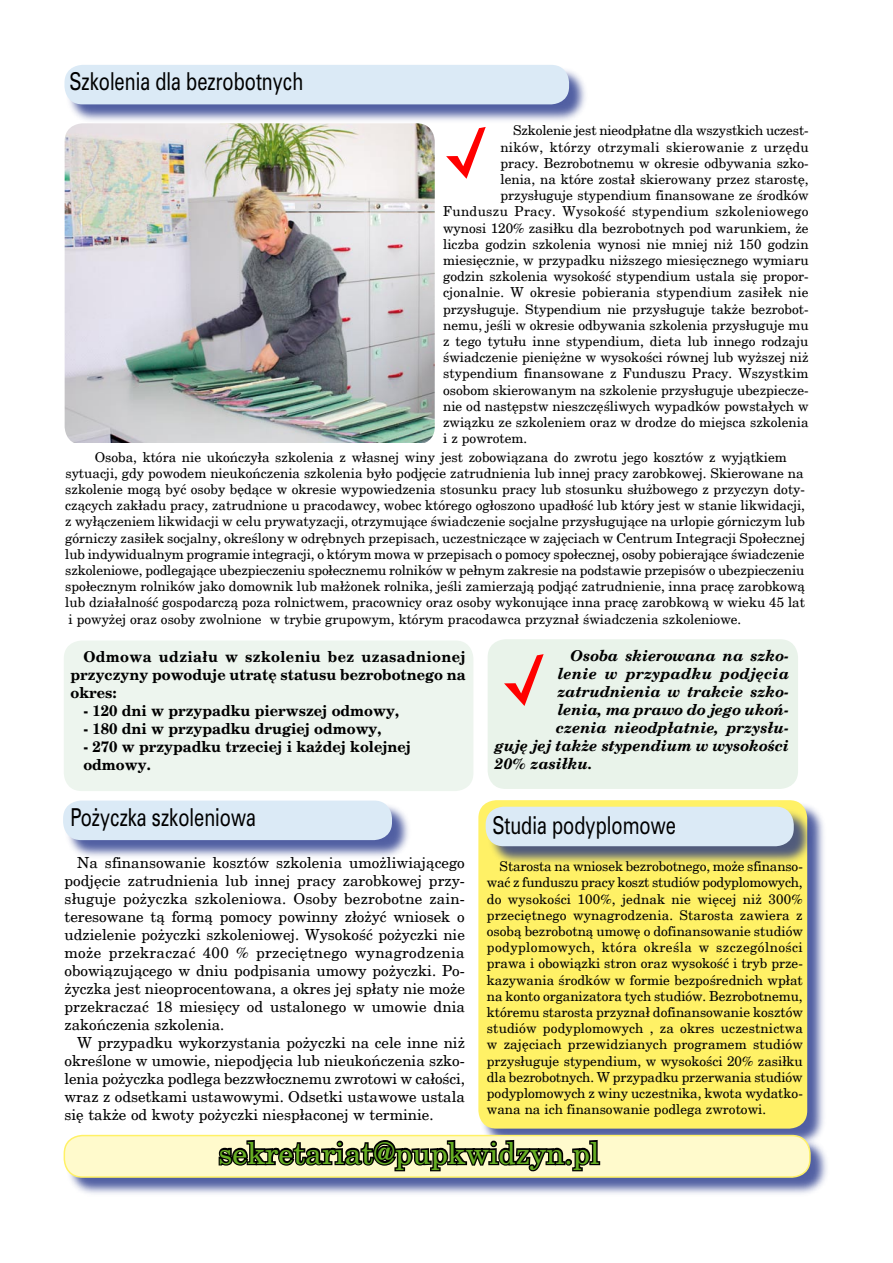
<style>
.page{position:relative;width:893px;height:1263px;background:#fff}
.page>*{position:absolute;margin:0;border:0;box-sizing:border-box;transform-origin:0 0}
.t1{font:30px "New Brunswick";color:#67af23}
.t2{font:22.5px "Zurich PL";color:#000;scale:.75 1}
.t3{font:15px/18px "New Brunswick";color:#000;text-align:justify}
.t4{font:700 15px/18px "New Brunswick";color:#000;text-align:justify}
.t5{font:italic 700 15px "New Brunswick";color:#000}
.t6{font:italic 700 15px "New Brunswick";letter-spacing:.02em;color:#000}
.t7{font:13.5px/16.2px "New Brunswick";color:#000}
.t8{font:13.5px "New Brunswick";letter-spacing:.025em;color:#000}
.t9{font:13.5px "New Brunswick";letter-spacing:.02em;color:#000}
</style>
<div class="page">
<div style="left:480px;top:802px;width:348px;height:347px;background:#162983;opacity:.75"></div>
<div style="left:478px;top:800px;width:329px;height:328px;background:#fff166;border-radius:18px"></div>
<div style="left:64px;top:640px;width:409px;height:151px;background:#edf5ee;border-radius:18px"></div>
<div style="left:488px;top:639px;width:310px;height:150px;background:#e9f3ea;border-radius:18px"></div>
<div style="left:66px;top:66px;width:523px;height:59px;background:#162983;opacity:.75"></div>
<div style="left:64px;top:65px;width:505px;height:39px;background:#dbeaf6;border-radius:18px"></div>
<svg style="left:504px;top:654px;width:40px;height:52px"></svg>
<div style="left:487px;top:808px;width:326px;height:58px;background:#162983;opacity:.75"></div>
<div style="left:486px;top:807px;width:308px;height:39px;background:#dbeaf6;border-radius:18px"></div>
<img style="left:65px;top:123px;width:370px;height:319px">
<div style="left:65px;top:1135px;width:765px;height:63px;background:#162983;opacity:.75"></div>
<div style="left:64px;top:1135px;width:746px;height:42px;background:#fffacc;border-radius:18px"></div>
<div style="left:64px;top:1135px;width:747px;height:43px;border:2px solid #fff166;border-radius:18px"></div>
<svg style="left:217px;top:1140px;width:385px;height:58px"></svg>
<svg style="left:446px;top:127px;width:40px;height:52px"></svg>
<div style="left:65px;top:802px;width:347px;height:58px;background:#162983;opacity:.75"></div>
<div style="left:63px;top:800px;width:329px;height:40px;background:#dbeaf6;border-radius:18px"></div>
<h2 class="t2" style="left:69px;top:67px;width:313px">Szkolenia dla bezrobotnych</h2>
<p class="t7" style="left:513px;top:122px;width:297px">Szkolenie jest nieodpłatne dla wszystkich uczest-</p>
<p class="t9" style="left:500px;top:138px;width:310px">ników, którzy otrzymali skierowanie z urzędu</p>
<p class="t7" style="left:500px;top:154px;width:310px">pracy. Bezrobotnemu w okresie odbywania szko-</p>
<p class="t7" style="left:500px;top:171px;width:310px">lenia, na które został skierowany przez starostę,</p>
<p class="t7" style="left:500px;top:187px;width:310px">przysługuje stypendium finansowane ze środków</p>
<p class="t8" style="left:443px;top:203px;width:367px">Funduszu Pracy. Wysokość stypendium szkoleniowego</p>
<p class="t7" style="left:443px;top:219px;width:367px">wynosi 120% zasiłku dla bezrobotnych pod warunkiem, że</p>
<p class="t7" style="left:443px;top:235px;width:367px">liczba godzin szkolenia wynosi nie mniej niż 150 godzin</p>
<p class="t7" style="left:443px;top:252px;width:367px">miesięcznie, w przypadku niższego miesięcznego wymiaru</p>
<p class="t7" style="left:443px;top:268px;width:367px">godzin szkolenia wysokość stypendium ustala się propor-</p>
<p class="t7" style="left:443px;top:284px;width:367px">cjonalnie. W okresie pobierania stypendium zasiłek nie</p>
<p class="t7" style="left:443px;top:300px;width:367px">przysługuje. Stypendium nie przysługuje także bezrobot-</p>
<p class="t7" style="left:443px;top:316px;width:367px">nemu, jeśli w okresie odbywania szkolenia przysługuje mu</p>
<p class="t7" style="left:443px;top:333px;width:367px">z tego tytułu inne stypendium, dieta lub innego rodzaju</p>
<p class="t7" style="left:443px;top:349px;width:367px">świadczenie pieniężne w wysokości równej lub wyższej niż</p>
<p class="t7" style="left:443px;top:365px;width:367px">stypendium finansowane z Funduszu Pracy. Wszystkim</p>
<p class="t7" style="left:443px;top:381px;width:367px">osobom skierowanym na szkolenie przysługuje ubezpiecze-</p>
<p class="t7" style="left:443px;top:397px;width:367px">nie od następstw nieszczęśliwych wypadków powstałych w</p>
<p class="t7" style="left:443px;top:414px;width:367px">związku ze szkoleniem oraz w drodze do miejsca szkolenia</p>
<p class="t7" style="left:443px;top:430px;width:86px">i z powrotem.</p>
<p class="t7" style="left:65px;top:448px;width:741px;text-indent:29px">Osoba, która nie ukończyła szkolenia z własnej winy jest zobowiązana do zwrotu jego kosztów z wyjątkiem sytuacji, gdy powodem nieukończenia szkolenia było podjęcie zatrudnienia lub innej pracy zarobkowej. Skierowane na szkolenie mogą być osoby będące w okresie wypowiedzenia stosunku pracy lub stosunku służbowego z przyczyn doty&shy;czących zakładu pracy, zatrudnione u pracodawcy, wobec którego ogłoszono upadłość lub który jest w stanie likwidacji, z wyłączeniem likwidacji w celu prywatyzacji, otrzymujące świadczenie socjalne przysługujące na urlopie górniczym lub górniczy zasiłek socjalny, określony w odrębnych przepisach, uczestniczące w zajęciach w Centrum Integracji Społecznej lub indywidualnym programie integracji, o którym mowa w przepisach o pomocy społecznej, osoby pobierające świadczenie szkoleniowe, podlegające ubezpieczeniu społecznemu rolników w pełnym zakresie na podstawie przepisów o ubezpieczeniu społecznym rolników jako domownik lub małżonek rolnika, jeśli zamierzają podjąć zatrudnienie, inna pracę zarobkową lub działalność gospodarczą poza rolnictwem, pracownicy oraz osoby wykonujące inna pracę zarobkową w wieku 45 lat i powyżej oraz osoby zwolnione w trybie grupowym, którym pracodawca przyznał świadczenia szkoleniowe.</p>
<p class="t4" style="left:71px;top:647px;width:397px;text-indent:13px">Odmowa udziału w szkoleniu bez uzasadnionej przyczyny powoduje utratę statusu bezrobotnego na okres:</p>
<p class="t4" style="left:83px;top:701px;width:317px">- 120 dni w przypadku pierwszej odmowy,</p>
<p class="t4" style="left:83px;top:719px;width:300px">- 180 dni w przypadku drugiej odmowy,</p>
<p class="t4" style="left:83px;top:737px;width:329px">- 270 w przypadku trzeciej i każdej kolejnej odmowy.</p>
<h2 class="t2" style="left:71px;top:802px;width:249px">Pożyczka szkoleniowa</h2>
<p class="t3" style="left:64px;top:853px;width:402px;text-indent:13px">Na sfinansowanie kosztów szkolenia umożliwiającego podjęcie zatrudnienia lub innej pracy zarobkowej przy&shy;sługuje pożyczka szkoleniowa. Osoby bezrobotne zain&shy;teresowane tą formą pomocy powinny złożyć wniosek o udzielenie pożyczki szkoleniowej. Wysokość pożyczki nie może przekraczać 400 % przeciętnego wynagrodzenia obowiązującego w dniu podpisania umowy pożyczki. Po&shy;życzka jest nieoprocentowana, a okres jej spłaty nie może przekraczać 18 miesięcy od ustalonego w umowie dnia zakończenia szkolenia.</p>
<p class="t3" style="left:64px;top:1033px;width:402px;text-indent:13px">W przypadku wykorzystania pożyczki na cele inne niż określone w umowie, niepodjęcia lub nieukończenia szko&shy;lenia pożyczka podlega bezzwłocznemu zwrotowi w całości, wraz z odsetkami ustawowymi. Odsetki ustawowe ustala się także od kwoty pożyczki niespłaconej w terminie.</p>
<p class="t5" style="left:570px;top:646px;width:220px">Osoba skierowana na szko-</p>
<p class="t6" style="left:558px;top:664px;width:233px">lenie w przypadku podjęcia</p>
<p class="t5" style="left:558px;top:682px;width:233px">zatrudnienia w trakcie szko-</p>
<p class="t5" style="left:558px;top:700px;width:233px">lenia, ma prawo do jego ukoń-</p>
<p class="t5" style="left:556px;top:718px;width:234px">czenia nieodpłatnie, przysłu-</p>
<p class="t5" style="left:495px;top:736px;width:296px">guję jej także stypendium w wysokości</p>
<p class="t5" style="left:495px;top:754px;width:99px">20% zasiłku.</p>
<h2 class="t2" style="left:492px;top:810px;width:246px">Studia podyplomowe</h2>
<p class="t7" style="left:487px;top:858px;width:318px;text-align:justify;text-indent:13px">Starosta na wniosek bezrobotnego, może sfinanso&shy;wać z funduszu pracy koszt studiów podyplomowych, do wysokości 100%, jednak nie więcej niż 300% przeciętnego wynagrodzenia. Starosta zawiera z osobą bezrobotną umowę o dofinansowanie studiów podyplomowych, która określa w szczególności prawa i obowiązki stron oraz wysokość i tryb prze&shy;kazywania środków w formie bezpośrednich wpłat na konto organizatora tych studiów. Bezrobotnemu, któremu starosta przyznał dofinansowanie kosztów studiów podyplomowych , za okres uczestnictwa w zajęciach przewidzianych programem studiów przysługuje stypendium, w wysokości 20% zasiłku dla bezrobotnych. W przypadku przerwania studiów podyplomowych z winy uczestnika, kwota wydatko&shy;wana na ich finansowanie podlega zwrotowi.</p>
<h1 class="t1" style="left:219px;top:1134px;width:382px">sekretariat@pupkwidzyn.pl</h1>
</div>
